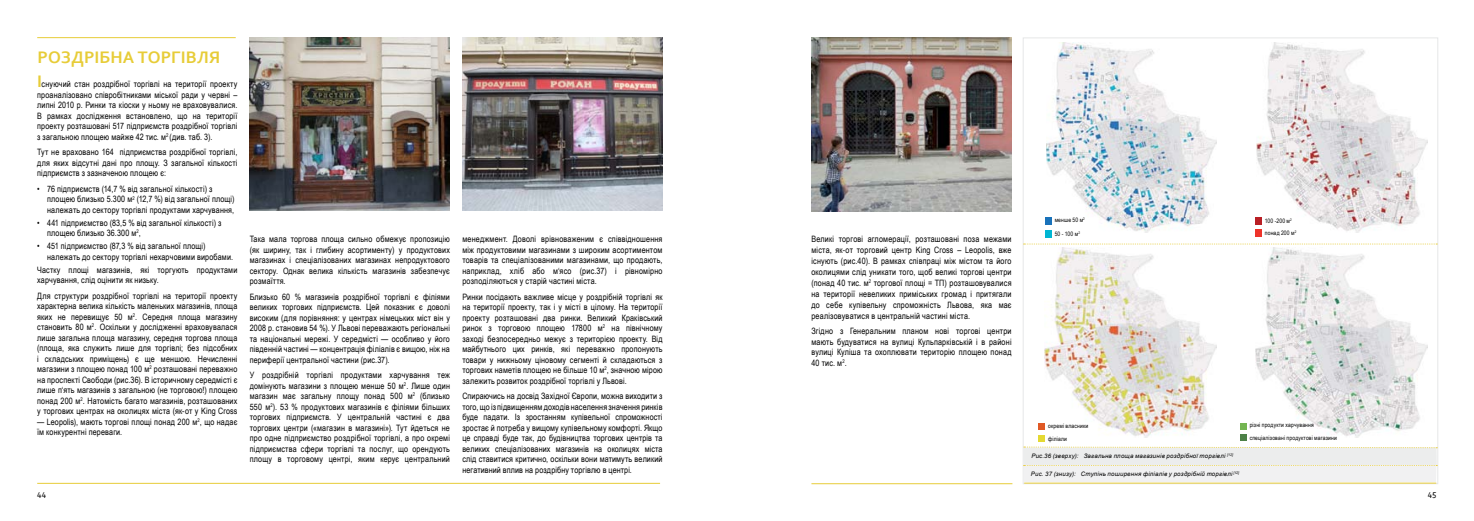
<style>
.page{position:relative;width:1474px;height:521px;background:#fff}
.page>*{position:absolute;margin:0;border:0;box-sizing:border-box;transform-origin:0 0}
.t1{font:700 17.5px "Corbel";letter-spacing:.005em;color:#e7cc38}
.t2{font:8.75px/10.5px "Arial Narrow";letter-spacing:.02em;color:#000;text-align:justify}
.t3{font:8.75px "Corbel";color:#000}
.t4{font:italic 6.12px "Arial";letter-spacing:.03em;color:#000}
.t5{font:6.12px/12.7px "Arial Narrow";letter-spacing:.025em;color:#000}
.s1{font-family:"Corbel";font-weight:700;font-size:17.5px;color:#e7cc38}
</style>
<div class="page">
<hr style="left:37px;top:483px;width:623px;height:1px;background:#e7cc38">
<img style="left:811px;top:37px;width:200px;height:174px">
<hr style="left:811px;top:483px;width:201px;height:1px;background:#e7cc38">
<img style="left:249px;top:37px;width:201px;height:174px">
<img style="left:462px;top:37px;width:200px;height:174px">
<hr style="left:37px;top:37px;width:199px;height:1px;background:#e7cc38">
<img style="left:1046px;top:42px;width:170px;height:191px">
<div style="left:1023px;top:447px;width:413px;height:18px;background:#eceded"></div>
<svg style="left:1023px;top:446px;width:414px;height:3px"></svg>
<div style="left:1045px;top:217px;width:6px;height:8px;background:#1972ba"></div>
<div style="left:1045px;top:230px;width:6px;height:7px;background:#00b6d3"></div>
<img style="left:1256px;top:43px;width:171px;height:189px">
<div style="left:1255px;top:217px;width:6px;height:7px;background:#b91f25"></div>
<div style="left:1255px;top:230px;width:6px;height:7px;background:#ee332a"></div>
<img style="left:1255px;top:247px;width:171px;height:190px">
<img style="left:1044px;top:247px;width:172px;height:190px">
<div style="left:1038px;top:423px;width:7px;height:7px;background:#e05925"></div>
<div style="left:1038px;top:435px;width:7px;height:7px;background:#e4d932"></div>
<div style="left:1240px;top:423px;width:6px;height:7px;background:#74b552"></div>
<div style="left:1240px;top:434px;width:6px;height:7px;background:#4d8147"></div>
<div style="left:1023px;top:465px;width:414px;height:17px;background:#f1f1f2"></div>
<hr style="left:1024px;top:483px;width:412px;height:1px;background:#e7cc38">
<svg style="left:1023px;top:244px;width:414px;height:1px"></svg>
<h1 class="t1" style="left:38px;top:46px;width:184px">Роздрібна торгівля</h1>
<p class="t2" style="left:37px;top:79px;width:202px"><span class="s1">І</span> снуючий стан роздрібної торгівлі на території проекту проаналізовано співробітниками міської ради у червні – липні 2010 р. Ринки та кіоски у ньому не враховувалися.<br>В рамках дослідження встановлено, що на території проекту розташовані 517 підприємств роздрібної торгівлі з загальною площею майже 42 тис. м<sup>2</sup> (див. таб. 3).</p>
<p class="t2" style="left:37px;top:147px;width:202px">Тут не враховано 164 підприємства роздрібної торгівлі, для яких відсутні дані про площу. З загальної кількості підприємств з зазначеною площею є:</p>
<p class="t2" style="left:47px;top:183px;width:189px;text-align:left;text-indent:-10px">• 76 підприємств (14,7 % від загальної кількості) з площею близько 5.300 м<sup>2</sup> (12,7 %) від загальної площі) належать до сектору торгівлі продуктами харчування,</p>
<p class="t2" style="left:47px;top:217px;width:176px;text-indent:-10px">• 441 підприємство (83,5 % від загальної кількості) з площею близько 36.300 м<sup>2</sup>,</p>
<p class="t2" style="left:47px;top:241px;width:187px;text-indent:-10px">• 451 підприємство (87,3 % від загальної площі) належать до сектору торгівлі нехарчовими виробами.</p>
<p class="t2" style="left:37px;top:264px;width:202px">Частку площі магазинів, які торгують продуктами харчування, слід оцінити як низьку.</p>
<p class="t2" style="left:37px;top:290px;width:202px">Для структури роздрібної торгівлі на території проекту характерна велика кількість маленьких магазинів, площа яких не перевищує 50 м<sup>2</sup>. Середня площа магазину становить 80 м<sup>2</sup>. Оскільки у дослідженні враховувалася лише загальна площа магазину, середня торгова площа (площа, яка служить лише для торгівлі; без підсобних і складських приміщень) є ще меншою. Нечисленні магазини з площею понад 100 м<sup>2</sup> розташовані переважно на проспекті Свободи (рис.36). В історичному середмісті є лише п‘ять магазинів з загальною (не торговою!) площею понад 200 м<sup>2</sup>. Натомість багато магазинів, розташованих у торгових центрах на околицях міста (як-от у King Cross</p>
<p class="t2" style="left:37px;top:416px;width:202px">— Leopolis), мають торгові площі понад 200 м<sup>2</sup>, що надає їм конкурентні переваги.</p>
<p class="t2" style="left:250px;top:233px;width:202px">Така мала торгова площа сильно обмежує пропозицію (як ширину, так і глибину асортименту) у продуктових магазинах і спеціалізованих магазинах непродуктового сектору. Однак велика кількість магазинів забезпечує розмаїття.</p>
<p class="t2" style="left:250px;top:291px;width:202px">Близько 60 % магазинів роздрібної торгівлі є філіями великих торгових підприємств. Цей показник є доволі високим (для порівняння: у центрах німецьких міст він у 2008 р. становив 54 %). У Львові переважають регіональні та національні мережі. У середмісті — особливо у його південній частині — концентрація філіалів є вищою, ніж на периферії центральної частини (рис.37).</p>
<p class="t2" style="left:250px;top:369px;width:202px">У роздрібній торгівлі продуктами харчування теж домінують магазини з площею менше 50 м<sup>2</sup>. Лише один магазин має загальну площу понад 500 м<sup>2</sup> (близько 550 м<sup>2</sup>). 53 % продуктових магазинів є філіями більших торгових підприємств. У центральній частині є два торгових центри («магазин в магазині»). Тут йдеться не про одне підприємство роздрібної торгівлі, а про окремі підприємства сфери торгівлі та послуг, що орендують площу в торговому центрі, яким керує центральний</p>
<p class="t2" style="left:462px;top:233px;width:202px">менеджмент. Доволі врівноваженим є співвідношення між продуктовими магазинами з широким асортиментом товарів та спеціалізованими магазинами, що продають, наприклад, хліб або м‘ясо (рис.37) і рівномірно розподіляються у старій частині міста.</p>
<p class="t2" style="left:462px;top:291px;width:202px">Ринки посідають важливе місце у роздрібній торгівлі як на території проекту, так і у місті в цілому. На території проекту розташовані два ринки. Великий Краківський ринок з торговою площею 17800 м<sup>2</sup> на північному заході безпосередньо межує з територією проекту. Від майбутнього цих ринків, які переважно пропонують товари у нижньому ціновому сегменті й складаються з торгових наметів площею не більше 10 м<sup>2</sup>, значною мірою залежить розвиток роздрібної торгівлі у Львові.</p>
<p class="t2" style="left:462px;top:390px;width:202px">Спираючись на досвід Західної Європи, можна виходити з того, що із підвищенням доходів населення значення ринків буде падати. Із зростанням купівельної спроможності зростає й потреба у вищому купівельному комфорті. Якщо це справді буде так, до будівництва торгових центрів та великих спеціалізованих магазинів на околицях міста слід ставитися критично, оскільки вони матимуть великий негативний вплив на роздрібну торгівлю в центрі.</p>
<p class="t2" style="left:811px;top:233px;width:202px;line-height:10.9px">Великі торгові агломерації, розташовані поза межами міста, як-от торговий центр King Cross – Leopolis, вже існують (рис.40). В рамках співпраці між містом та його околицями слід уникати того, щоб великі торгові центри (понад 40 тис. м<sup>2</sup> торгової площі = ТП) розташовувалися на території невеликих приміських громад і притягали до себе купівельну спроможність Львова, яка має реалізовуватися в центральній частині міста.</p>
<p class="t2" style="left:811px;top:325px;width:202px">Згідно з Генеральним планом нові торгові центри мають будуватися на вулиці Кульпарківській і в районі вулиці Куліша та охоплювати територію площею понад 40 тис. м<sup>2</sup>.</p>
<p class="t5" style="left:1054px;top:213px;width:32px;line-height:13.4px">менше 50 м<sup>2<br></sup>50 - 100 м<sup>2</sup></p>
<p class="t5" style="left:1264px;top:214px;width:33px">100 -200 м<sup>2 </sup>понад 200 м<sup>2</sup></p>
<p class="t5" style="left:1048px;top:419px;width:42px">окремі власники філіали</p>
<p class="t5" style="left:1249px;top:419px;width:89px">різні продукти харчування спеціалізовані продуктові магазини</p>
<p class="t4" style="left:1030px;top:470px;width:210px">Рис. 37 (знизу): Ступінь поширення філіалів у роздрібній торгівлі <sup>[12]</sup></p>
<p class="t4" style="left:1031px;top:452px;width:203px">Рис.36 (зверху): Загальна площа магазинів роздрібної торгівлі <sup>[12]</sup></p>
<p class="t3" style="left:37px;top:489px;width:10px">44</p>
<p class="t3" style="left:1427px;top:489px;width:10px">45</p>
</div>
